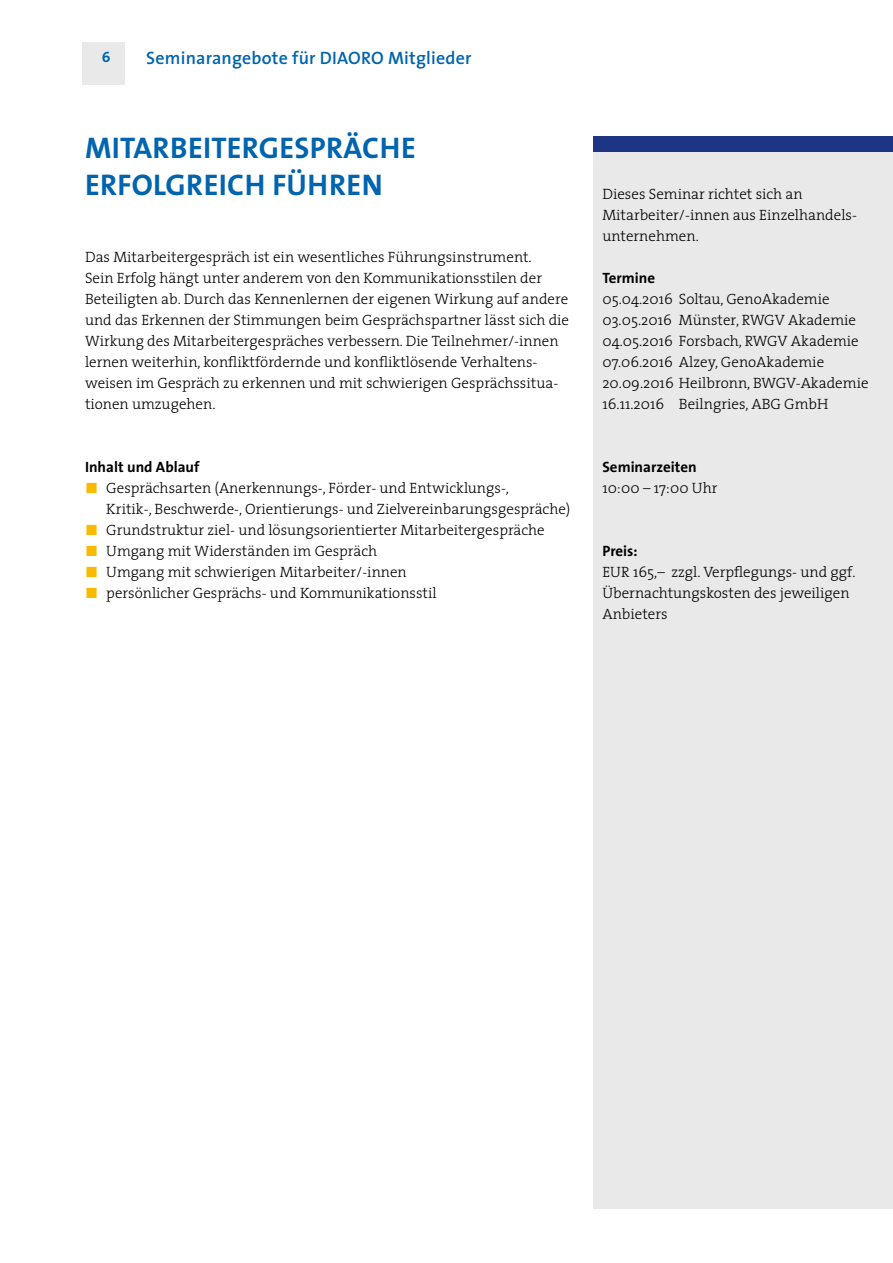
<style>
.page{position:relative;width:893px;height:1263px;background:#fff}
.page>*{position:absolute;margin:0;border:0;box-sizing:border-box;transform-origin:0 0}
.t1{font:700 30px/37.5px "The Sans";letter-spacing:.01em;color:#0064af}
.t2{font:600 18px "The Sans";letter-spacing:.01em;color:#0064af}
.t3{font:300 15px/21px "The Serif";color:#000}
.t4{font:700 15px "The Sans";color:#000}
.t5{font:15px "The Sans Bold Caps";color:#0064af}
.s1{font-family:"The Sans Expert";font-weight:400;color:#fbba00}
</style>
<div class="page">
<div style="left:82px;top:43px;width:43px;height:42px;background:#e9e9e9"></div>
<div style="left:594px;top:148px;width:299px;height:1060px;background:#e9e9e9"></div>
<div style="left:594px;top:136px;width:299px;height:15px;background:#1d3585"></div>
<p class="t5" style="left:102px;top:44px;width:10px">6</p>
<p class="t2" style="left:146px;top:43px;width:327px">Seminarangebote für DIAORO Mitglieder</p>
<h1 class="t1" style="left:85px;top:128px;width:332px">MITARBEITERGESPRÄCHE<br>ERFOLGREICH FÜHREN</h1>
<p class="t3" style="left:85px;top:246px;width:486px">Das Mitarbeitergespräch ist ein wesentliches Führungsinstrument.<br>Sein Erfolg hängt unter anderem von den Kommunikationsstilen der Beteiligten ab. Durch das Kennenlernen der eigenen Wirkung auf andere und das Erkennen der Stimmungen beim Gesprächspartner lässt sich die Wirkung des Mitarbeitergespräches verbessern. Die Teilnehmer/-innen lernen weiterhin, konfliktfördernde und konfliktlösende Verhaltens&shy;weisen im Gespräch zu erkennen und mit schwierigen Gesprächssitua&shy;tionen umzugehen.</p>
<p class="t4" style="left:85px;top:454px;width:116px">Inhalt und Ablauf</p>
<p class="t3" style="left:85px;top:477px;width:425px"><span class="s1">ó</span> Gesprächsarten (Anerkennungs-, Förder- und Entwicklungs-,</p>
<p class="t3" style="left:106px;top:498px;width:466px">Kritik-, Beschwerde-, Orientierungs- und Zielvereinbarungsgespräche)</p>
<p class="t3" style="left:85px;top:519px;width:461px"><span class="s1">ó</span> Grundstruktur ziel- und lösungsorientierter Mitarbeitergespräche</p>
<p class="t3" style="left:85px;top:540px;width:294px"><span class="s1">ó</span> Umgang mit Widerständen im Gespräch</p>
<p class="t3" style="left:85px;top:561px;width:323px"><span class="s1">ó</span> Umgang mit schwierigen Mitarbeiter/-innen</p>
<p class="t3" style="left:85px;top:582px;width:353px"><span class="s1">ó</span> persönlicher Gesprächs- und Kommunikationsstil</p>
<p class="t3" style="left:602px;top:183px;width:256px">Dieses Seminar richtet sich an<br>Mitarbeiter/-innen aus Einzelhandels&shy;unternehmen.</p>
<p class="t4" style="left:602px;top:265px;width:54px">Termine</p>
<p class="t3" style="left:602px;top:288px;width:268px">05.04.2016 Soltau, GenoAkademie 03.05.2016 Münster, RWGV Akademie 04.05.2016 Forsbach, RWGV Akademie 07.06.2016 Alzey, GenoAkademie 20.09.2016 Heilbronn, BWGV-Akademie 16.11.2016 Beilngries, ABG GmbH</p>
<p class="t4" style="left:602px;top:454px;width:96px">Seminarzeiten</p>
<p class="t3" style="left:602px;top:477px;width:117px">10:00 – 17:00 Uhr</p>
<p class="t4" style="left:602px;top:538px;width:37px">Preis:</p>
<p class="t3" style="left:602px;top:561px;width:255px">EUR 165,– zzgl. Verpflegungs- und ggf.<br>Übernachtungskosten des jeweiligen<br>Anbieters</p>
</div>
